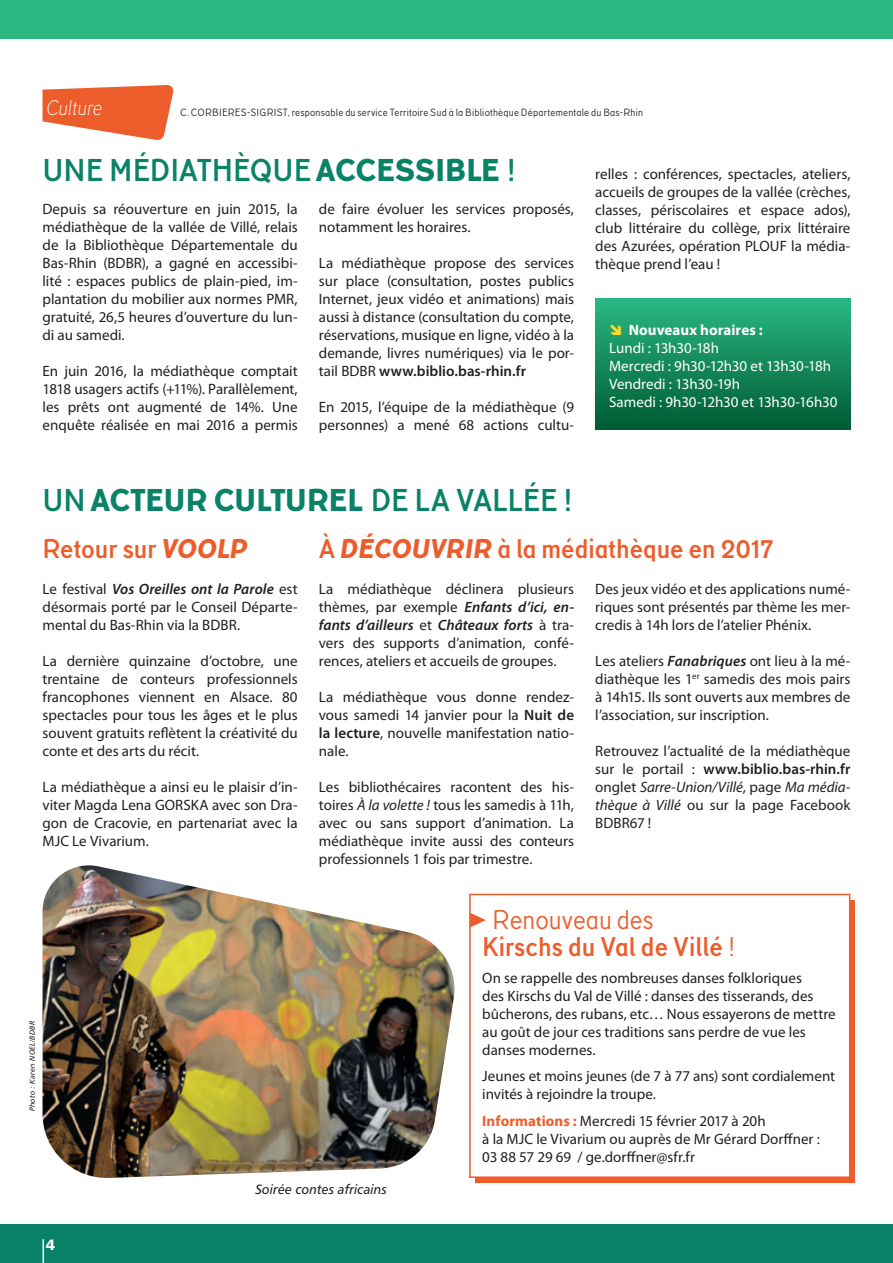
<style>
.page{position:relative;width:893px;height:1263px;background:#fff}
.page>*{position:absolute;margin:0;border:0;box-sizing:border-box;transform-origin:0 0}
.t1{font:italic 800 31.5px "TT Corals";color:#0a8268}
.t2{font:700 31.5px "TT Corals";color:#0a8268}
.t3{font:700 27px "TT Corals";letter-spacing:-.005em;color:#ed5d2c}
.t4{font:27px "TT Corals";color:#ed5d2c}
.t5{font:italic 100 21px "TT Corals";letter-spacing:-.02em;color:#fff}
.t6{font:15px/18px "Myriad Pro";color:#231f20;text-align:justify}
.t7{font:15px "Myriad Pro";letter-spacing:-.005em;color:#fff}
.t8{font:700 15px "Myriad Pro";letter-spacing:.005em;color:#fff}
.t9{font:15px "Humanist 777 BT Black B";color:#fff}
.t10{font:13.5px "Humanist 777 BT Italic B";letter-spacing:.005em;color:#231f20;scale:.96 1}
.t11{font:10.5px "TT Corals";letter-spacing:.02em;color:#231f20}
.t12{font:7.5px "Humanist 777 BT Italic B";letter-spacing:.025em;color:#231f20}
.s1{font-weight:800;font-style:italic}
.s2{font-weight:600}
.s3{font-weight:700;font-style:normal}
.s4{font-weight:600;font-style:italic}
.s5{font-style:italic}
.s6{font-weight:400}
.s7{font-weight:700;color:#ed5d2c}
</style>
<div class="page">
<div style="left:475px;top:900px;width:380px;height:282px;background:#ed5d2c"></div>
<div style="left:0;top:0;width:893px;height:38px;background:#2ab782"></div>
<div style="left:0;top:1225px;width:893px;height:38px;background:#0a8268"></div>
<div style="left:469px;top:894px;width:381px;height:284px;background:#fff;border:2px solid #ed5d2c"></div>
<svg style="left:470px;top:913px;width:16px;height:14px"></svg>
<svg style="left:43px;top:85px;width:131px;height:55px"></svg>
<div style="left:595px;top:299px;width:255px;height:131px;background:linear-gradient(to bottom,#2ab883,#005a33)"></div>
<svg style="left:43px;top:1239px;width:1px;height:24px"></svg>
<img style="left:43px;top:865px;width:412px;height:313px">
<svg style="left:610px;top:324px;width:11px;height:11px"></svg>
<p class="t5" style="left:46px;top:95px;width:58px">Culture</p>
<p class="t11" style="left:180px;top:106px;width:464px">C. CORBIERES-SIGRIST, responsable du service Territoire Sud à la Bibliothèque Départementale du Bas-Rhin</p>
<p class="t2" style="left:43px;top:151px;width:475px">UNE MÉDIATHÈQUE <span class="s1">ACCESSIBLE</span> !</p>
<p class="t6" style="left:43px;top:200px;width:257px">Depuis sa réouverture en juin 2015, la médiathèque de la vallée de Villé, relais de la Bibliothèque Départementale du Bas-Rhin (BDBR), a gagné en accessibi&shy;lité : espaces publics de plain-pied, im&shy;plantation du mobilier aux normes PMR, gratuité, 26,5 heures d’ouverture du lun&shy;di au samedi.</p>
<p class="t6" style="left:43px;top:362px;width:257px">En juin 2016, la médiathèque comptait 1818 usagers actifs (+11%). Parallèlement, les prêts ont augmenté de 14%. Une enquête réalisée en mai 2016 a permis</p>
<p class="t6" style="left:319px;top:200px;width:257px">de faire évoluer les services proposés, notamment les horaires.</p>
<p class="t6" style="left:319px;top:254px;width:257px">La médiathèque propose des services sur place (consultation, postes publics Internet, jeux vidéo et animations) mais aussi à distance (consultation du compte, réservations, musique en ligne, vidéo à la demande, livres numériques) via le por&shy;tail BDBR <span class="s2">www.biblio.bas-rhin.fr</span></p>
<p class="t6" style="left:319px;top:398px;width:257px">En 2015, l’équipe de la médiathèque (9 personnes) a mené 68 actions cultu-</p>
<p class="t1" style="left:43px;top:481px;width:532px"><span class="s3">U N</span> ACTEUR CULTUREL <span class="s3">D E L A VALLÉE !</span></p>
<p class="t6" style="left:595px;top:165px;width:257px">relles : conférences, spectacles, ateliers, accueils de groupes de la vallée (crèches, classes, périscolaires et espace ados), club littéraire du collège, prix littéraire des Azurées, opération PLOUF la média&shy;thèque prend l’eau !</p>
<p class="t8" style="left:629px;top:320px;width:136px">Nouveaux horaires :</p>
<p class="t7" style="left:609px;top:338px;width:111px">Lundi : 13h30-18h</p>
<p class="t7" style="left:609px;top:356px;width:223px">Mercredi : 9h30-12h30 et 13h30-18h</p>
<p class="t7" style="left:609px;top:374px;width:132px">Vendredi : 13h30-19h</p>
<p class="t7" style="left:609px;top:392px;width:230px">Samedi : 9h30-12h30 et 13h30-16h30</p>
<p class="t3" style="left:43px;top:532px;width:207px">Retour sur <span class="s1">VOOLP</span></p>
<p class="t6" style="left:43px;top:580px;width:257px">Le festival <span class="s4">Vos Oreilles ont la Parole</span> est désormais porté par le Conseil Départe&shy;mental du Bas-Rhin via la BDBR.</p>
<p class="t6" style="left:43px;top:652px;width:257px">La dernière quinzaine d’octobre, une trentaine de conteurs professionnels francophones viennent en Alsace. 80 spectacles pour tous les âges et le plus souvent gratuits reflètent la créativité du conte et des arts du récit.</p>
<p class="t6" style="left:43px;top:778px;width:257px">La médiathèque a ainsi eu le plaisir d’in&shy;viter Magda Lena GORSKA avec son Dra&shy;gon de Cracovie, en partenariat avec la MJC Le Vivarium.</p>
<p class="t12" style="left:27px;top:1111px;width:92px;rotate:-90deg">Photo : Karen NOEL/BDBR</p>
<p class="t3" style="left:319px;top:532px;width:456px">À <span class="s1">DÉCOUVRIR</span> à la médiathèque en 2017</p>
<p class="t6" style="left:319px;top:580px;width:257px">La médiathèque déclinera plusieurs thèmes, par exemple <span class="s4">Enfants d’ici, en&shy;fants d’ailleurs</span> et <span class="s4">Châteaux forts</span> à tra&shy;vers des supports d’animation, confé&shy;rences, ateliers et accueils de groupes.</p>
<p class="t6" style="left:319px;top:688px;width:257px">La médiathèque vous donne rendez&shy;vous samedi 14 janvier pour la <span class="s2">Nuit de la lecture</span>, nouvelle manifestation natio&shy;nale.</p>
<p class="t6" style="left:319px;top:778px;width:257px">Les bibliothécaires racontent des his&shy;toires <span class="s5">À la volette !</span> tous les samedis à 11h, avec ou sans support d’animation. La médiathèque invite aussi des conteurs professionnels 1 fois par trimestre.</p>
<p class="t6" style="left:595px;top:580px;width:257px">Des jeux vidéo et des applications numé&shy;riques sont présentés par thème les mer&shy;credis à 14h lors de l’atelier Phénix.</p>
<p class="t6" style="left:595px;top:652px;width:257px">Les ateliers <span class="s4">Fanabriques</span> ont lieu à la mé&shy;diathèque les 1<sup>er</sup> samedis des mois pairs à 14h15. Ils sont ouverts aux membres de l’association, sur inscription.</p>
<p class="t6" style="left:595px;top:742px;width:257px">Retrouvez l’actualité de la médiathèque sur le portail : <span class="s2">www.biblio.bas-rhin.fr </span>onglet <span class="s5">Sarre-Union/Villé</span>, page <span class="s5">Ma média&shy;thèque à Villé</span> ou sur la page Facebook BDBR67 !</p>
<p class="t4" style="left:492px;top:904px;width:163px">Renouveau des</p>
<p class="t3" style="left:482px;top:931px;width:255px">Kirschs du Val de Villé <span class="s6">!</span></p>
<p class="t6" style="left:482px;top:968px;width:355px;text-align:left">On se rappelle des nombreuses danses folkloriques<br>des Kirschs du Val de Villé : danses des tisserands, des bûcherons, des rubans, etc… Nous essayerons de mettre au goût de jour ces traditions sans perdre de vue les danses modernes.</p>
<p class="t6" style="left:482px;top:1067px;width:354px">Jeunes et moins jeunes (de 7 à 77 ans) sont cordialement invités à rejoindre la troupe.</p>
<p class="t6" style="left:482px;top:1111px;width:285px"><span class="s7">Informations :</span> Mercredi 15 février 2017 à 20h</p>
<p class="t6" style="left:482px;top:1129px;width:339px">à la MJC le Vivarium ou auprès de Mr Gérard Dorffner :</p>
<p class="t6" style="left:482px;top:1147px;width:214px">03 88 57 29 69 / ge.dorffner@sfr.fr</p>
<p class="t9" style="left:46px;top:1235px;width:11px">4</p>
<p class="t10" style="left:255px;top:1181px;width:138px">Soirée contes africains</p>
</div>
